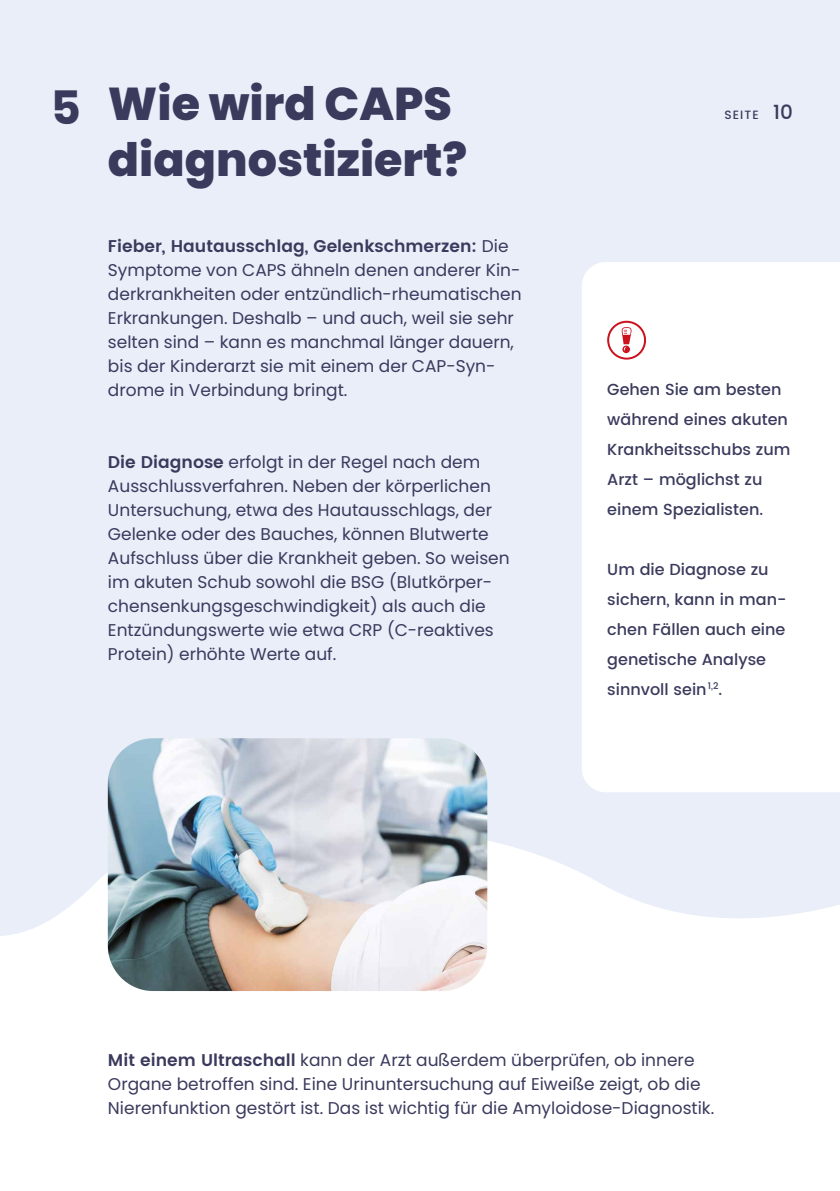
<style>
.page{position:relative;width:840px;height:1191px;background:#fff}
.page>*{position:absolute;margin:0;border:0;box-sizing:border-box;transform-origin:0 0}
.t1{font:700 46.4px "Poppins";color:#3a3a5d}
.t2{font:800 46px/55.2px "Poppins";color:#3a3a5d}
.t3{font:17px/24px "Poppins";color:#3a3a5d}
.t4{font:500 16px/30px "Poppins";color:#3a3a5d}
.t5{font:500 12px "Poppins";letter-spacing:.1em;color:#3a3a5d}
.s1{font-weight:600}
.s2{font-size:20px}
</style>
<div class="page">
<div style="left:0;top:0;width:839px;height:1191px;background:#e9eef9"></div>
<svg style="left:0;top:796px;width:839px;height:395px;fill:#fff"></svg>
<img style="left:108px;top:738px;width:379px;height:253px">
<div style="left:582px;top:262px;width:257px;height:530px;background:#fff"></div>
<svg style="left:621px;top:327px;width:10px;height:26px"></svg>
<div style="left:606px;top:321px;width:39px;height:38px;border:2px solid #cb121e;border-radius:50%"></div>
<div style="left:20px;top:986px;width:8px;height:8px;background:#fff;border-radius:50%"></div>
<div style="left:20px;top:1015px;width:8px;height:8px;background:#fff;border-radius:50%"></div>
<div style="left:20px;top:1044px;width:8px;height:8px;background:#fff;border-radius:50%"></div>
<div style="left:20px;top:1073px;width:8px;height:8px;background:#fff;border-radius:50%"></div>
<div style="left:20px;top:1102px;width:8px;height:8px;background:#fff;border-radius:50%"></div>
<div style="left:20px;top:1132px;width:8px;height:7px;background:#fff;border-radius:50%"></div>
<div style="left:20px;top:1161px;width:8px;height:8px;background:#fff;border-radius:50%"></div>
<div style="left:49px;top:986px;width:8px;height:8px;background:#fff;border-radius:50%"></div>
<div style="left:78px;top:986px;width:8px;height:8px;background:#fff;border-radius:50%"></div>
<div style="left:49px;top:1015px;width:8px;height:8px;background:#fff;border-radius:50%"></div>
<div style="left:78px;top:1015px;width:8px;height:8px;background:#fff;border-radius:50%"></div>
<div style="left:49px;top:1044px;width:8px;height:8px;background:#fff;border-radius:50%"></div>
<div style="left:78px;top:1044px;width:8px;height:8px;background:#fff;border-radius:50%"></div>
<div style="left:49px;top:1073px;width:8px;height:8px;background:#fff;border-radius:50%"></div>
<div style="left:78px;top:1073px;width:8px;height:8px;background:#fff;border-radius:50%"></div>
<div style="left:49px;top:1102px;width:8px;height:8px;background:#fff;border-radius:50%"></div>
<div style="left:78px;top:1102px;width:8px;height:8px;background:#fff;border-radius:50%"></div>
<div style="left:49px;top:1132px;width:8px;height:7px;background:#fff;border-radius:50%"></div>
<div style="left:78px;top:1132px;width:8px;height:7px;background:#fff;border-radius:50%"></div>
<div style="left:49px;top:1161px;width:8px;height:8px;background:#fff;border-radius:50%"></div>
<div style="left:78px;top:1161px;width:8px;height:8px;background:#fff;border-radius:50%"></div>
<div style="left:754px;top:986px;width:8px;height:8px;background:#fff;border-radius:50%"></div>
<div style="left:783px;top:986px;width:8px;height:8px;background:#fff;border-radius:50%"></div>
<div style="left:754px;top:1015px;width:8px;height:8px;background:#fff;border-radius:50%"></div>
<div style="left:783px;top:1015px;width:8px;height:8px;background:#fff;border-radius:50%"></div>
<div style="left:754px;top:1044px;width:8px;height:8px;background:#fff;border-radius:50%"></div>
<div style="left:783px;top:1044px;width:8px;height:8px;background:#fff;border-radius:50%"></div>
<div style="left:754px;top:1073px;width:8px;height:8px;background:#fff;border-radius:50%"></div>
<div style="left:783px;top:1073px;width:8px;height:8px;background:#fff;border-radius:50%"></div>
<div style="left:754px;top:1102px;width:8px;height:8px;background:#fff;border-radius:50%"></div>
<div style="left:783px;top:1102px;width:8px;height:8px;background:#fff;border-radius:50%"></div>
<div style="left:754px;top:1132px;width:8px;height:7px;background:#fff;border-radius:50%"></div>
<div style="left:783px;top:1132px;width:8px;height:7px;background:#fff;border-radius:50%"></div>
<div style="left:754px;top:1161px;width:8px;height:8px;background:#fff;border-radius:50%"></div>
<div style="left:783px;top:1161px;width:8px;height:8px;background:#fff;border-radius:50%"></div>
<div style="left:812px;top:986px;width:8px;height:8px;background:#fff;border-radius:50%"></div>
<div style="left:812px;top:1015px;width:8px;height:8px;background:#fff;border-radius:50%"></div>
<div style="left:812px;top:1044px;width:8px;height:8px;background:#fff;border-radius:50%"></div>
<div style="left:812px;top:1073px;width:8px;height:8px;background:#fff;border-radius:50%"></div>
<div style="left:812px;top:1102px;width:8px;height:8px;background:#fff;border-radius:50%"></div>
<div style="left:812px;top:1132px;width:8px;height:7px;background:#fff;border-radius:50%"></div>
<div style="left:812px;top:1161px;width:8px;height:8px;background:#fff;border-radius:50%"></div>
<h1 class="t1" style="left:51px;top:81px;width:31px">5</h1>
<h2 class="t2" style="left:108px;top:77px;width:360px">Wie wird CAPS diagnostiziert?</h2>
<p class="t3" style="left:108px;top:234px;width:415px"><span class="s1">Fieber, Hautausschlag, Gelenkschmerzen:</span> Die Symptome von CAPS ähneln denen anderer Kin&shy;derkrankheiten oder entzündlich-rheumatischen Erkrankungen. Deshalb – und auch, weil sie sehr selten sind – kann es manchmal länger dauern, bis der Kinderarzt sie mit einem der CAP-Syn&shy;drome in Verbindung bringt.</p>
<p class="t3" style="left:108px;top:450px;width:403px"><span class="s1">Die Diagnose</span> erfolgt in der Regel nach dem Ausschlussverfahren. Neben der körperlichen Untersuchung, etwa des Hautausschlags, der Gelenke oder des Bauches, können Blutwerte Aufschluss über die Krankheit geben. So weisen im akuten Schub sowohl die BSG (Blutkörper&shy;chensenkungsgeschwindigkeit) als auch die Entzündungswerte wie etwa CRP (C-reaktives Protein) erhöhte Werte auf.</p>
<p class="t5" style="left:724px;top:105px;width:70px">SEITE <span class="s2">10</span></p>
<p class="t4" style="left:607px;top:374px;width:184px">Gehen Sie am besten während eines akuten<br>Krankheitsschubs zum<br>Arzt – möglichst zu einem Spezialisten.</p>
<p class="t4" style="left:607px;top:554px;width:181px">Um die Diagnose zu sichern, kann in man&shy;chen Fällen auch eine genetische Analyse sinnvoll sein<sup>1,2</sup>.</p>
<p class="t3" style="left:108px;top:1048px;width:607px"><span class="s1">Mit einem Ultraschall</span> kann der Arzt außerdem überprüfen, ob innere<br>Organe betroffen sind. Eine Urinuntersuchung auf Eiweiße zeigt, ob die<br>Nierenfunktion gestört ist. Das ist wichtig für die Amyloidose-Diagnostik.</p>
</div>
